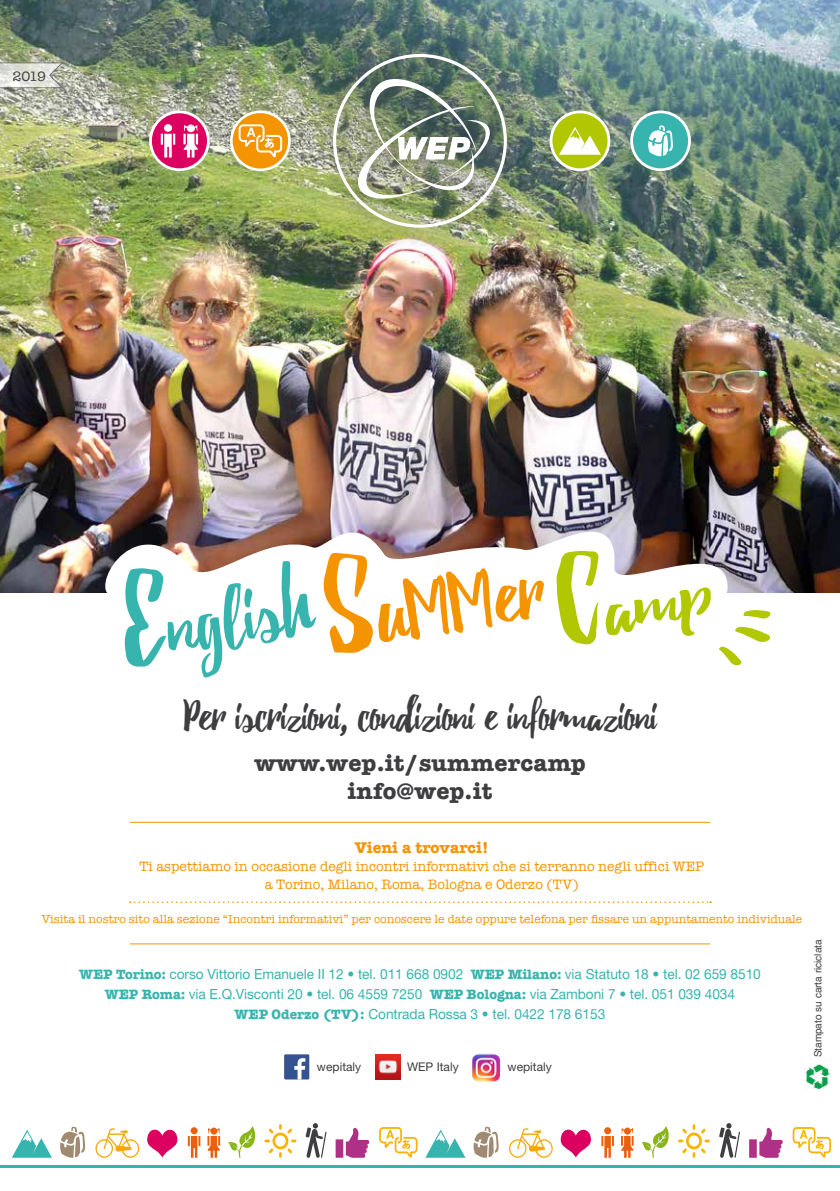
<style>
.page{position:relative;width:840px;height:1191px;background:#fff}
.page>*{position:absolute;margin:0;border:0;box-sizing:border-box;transform-origin:0 0}
.t1{font:88.4px "Debby";color:#37b4ae}
.t2{font:87.6px "Debby";color:#f39400}
.t3{font:46px "Debby";color:#3e3d40}
.t4{font:700 23.4px/28px "American Typewriter";letter-spacing:.01em;color:#3e3d40;text-align:center}
.t5{font:700 16px "American Typewriter";color:#f39400}
.t6{font:14px/20px "Helvetica Neue LT Std";letter-spacing:-.005em;color:#37b4ae;text-align:center}
.t7{font:14px/18px "American Typewriter";color:#f39400;text-align:center}
.t8{font:14px "American Typewriter";color:#3e3d40}
.t9{font:12px "American Typewriter";color:#f39400}
.t10{font:12px "Helvetica Neue LT Std";color:#3e3d40}
.t11{font:10px "Helvetica";color:#3e3d40}
.s1{font-size:143.4px}
.s2{font-size:128.6px;color:#b1c800}
.s3{font-size:88.4px;color:#b1c800}
.s4{font-size:128.6px}
.s5{font-family:"American Typewriter";font-weight:700}
</style>
<div class="page">
<hr style="left:130px;top:822px;width:579px;height:1px;background:#f39400">
<img style="left:0;top:0;width:839px;height:592px">
<svg style="left:130px;top:901px;width:580px;height:2px"></svg>
<hr style="left:130px;top:943px;width:579px;height:1px;background:#f39400">
<svg style="left:230px;top:110px;width:60px;height:61px"></svg>
<svg style="left:232px;top:113px;width:56px;height:55px;background:#ecaf48"></svg>
<svg style="left:549px;top:110px;width:61px;height:61px"></svg>
<svg style="left:552px;top:113px;width:55px;height:55px"></svg>
<svg style="left:630px;top:110px;width:60px;height:61px"></svg>
<svg style="left:149px;top:110px;width:61px;height:61px"></svg>
<svg style="left:152px;top:113px;width:55px;height:55px"></svg>
<svg style="left:632px;top:113px;width:55px;height:55px"></svg>
<img style="left:804px;top:1064px;width:26px;height:25px">
<div style="left:312px;top:33px;width:215px;height:215px;background:#3e3d40;opacity:.75"></div>
<img style="left:333px;top:54px;width:173px;height:174px">
<img style="left:94px;top:497px;width:634px;height:96px">
<svg style="left:719px;top:610px;width:52px;height:56px"></svg>
<div style="left:284px;top:1054px;width:25px;height:25px;background:#355390"></div>
<svg style="left:294px;top:1058px;width:11px;height:21px"></svg>
<img style="left:375px;top:1054px;width:25px;height:25px">
<img style="left:472px;top:1053px;width:28px;height:28px">
<hr style="left:0;top:1165px;width:839px;height:3px;background:#37b4ae">
<svg style="left:60px;top:1126px;width:25px;height:31px"></svg>
<svg style="left:228px;top:1126px;width:28px;height:32px"></svg>
<svg style="left:12px;top:1129px;width:40px;height:28px"></svg>
<svg style="left:147px;top:1129px;width:30px;height:28px"></svg>
<svg style="left:188px;top:1127px;width:32px;height:30px"></svg>
<svg style="left:335px;top:1128px;width:34px;height:29px"></svg>
<svg style="left:95px;top:1128px;width:44px;height:29px"></svg>
<svg style="left:305px;top:1123px;width:21px;height:34px"></svg>
<svg style="left:473px;top:1126px;width:25px;height:31px"></svg>
<svg style="left:642px;top:1126px;width:27px;height:32px"></svg>
<svg style="left:425px;top:1129px;width:40px;height:28px"></svg>
<svg style="left:560px;top:1129px;width:30px;height:28px"></svg>
<svg style="left:601px;top:1127px;width:32px;height:30px"></svg>
<svg style="left:264px;top:1124px;width:32px;height:33px"></svg>
<svg style="left:678px;top:1124px;width:31px;height:33px"></svg>
<svg style="left:749px;top:1128px;width:33px;height:29px"></svg>
<svg style="left:509px;top:1128px;width:43px;height:29px"></svg>
<svg style="left:719px;top:1123px;width:20px;height:34px"></svg>
<svg style="left:379px;top:1127px;width:38px;height:30px"></svg>
<svg style="left:792px;top:1127px;width:38px;height:30px"></svg>
<svg style="left:0;top:62px;width:65px;height:27px;background:#d1d3ca"></svg>
<p class="t8" style="left:12px;top:65px;width:35px">2019</p>
<h2 class="t2" style="left:319px;top:570px;width:384px;rotate:-9deg"><span class="s1">S</span>uMMer <span class="s2">C</span><span class="s3">amp</span></h2>
<h1 class="t1" style="left:114px;top:579px;width:193px;rotate:-9deg"><span class="s4">E</span>nglish</h1>
<h3 class="t3" style="left:183px;top:687px;width:474px">Per iscrizioni, condizioni e informazioni</h3>
<h3 class="t4" style="left:254px;top:748px;width:332px">www.wep.it/summercamp info@wep.it</h3>
<p class="t5" style="left:354px;top:834px;width:135px">Vieni a trovarci!</p>
<p class="t7" style="left:139px;top:857px;width:566px">Ti aspettiamo in occasione degli incontri informativi che si terranno negli uffici WEP a Torino, Milano, Roma, Bologna e Oderzo (TV)</p>
<p class="t9" style="left:41px;top:910px;width:761px">Visita il nostro sito alla sezione “Incontri informativi” per conoscere le date oppure telefona per fissare un appuntamento individuale</p>
<p class="t6" style="left:79px;top:963px;width:683px"><span class="s5">WEP Torino:</span> corso Vittorio Emanuele II 12 • tel. 011 668 0902 <span class="s5">WEP Milano:</span> via Statuto 18 • tel. 02 659 8510<br><span class="s5">WEP Roma:</span> via E.Q.Visconti 20 • tel. 06 4559 7250 <span class="s5">WEP Bologna:</span> via Zamboni 7 • tel. 051 039 4034<br><span class="s5">WEP Oderzo (TV):</span> Contrada Rossa 3 • tel. 0422 178 6153</p>
<p class="t10" style="left:317px;top:1059px;width:46px">wepitaly</p>
<p class="t10" style="left:407px;top:1059px;width:53px">WEP Italy</p>
<p class="t10" style="left:507px;top:1059px;width:46px">wepitaly</p>
<p class="t11" style="left:809px;top:1057px;width:119px;rotate:-90deg">Stampato su carta riciclata</p>
</div>
